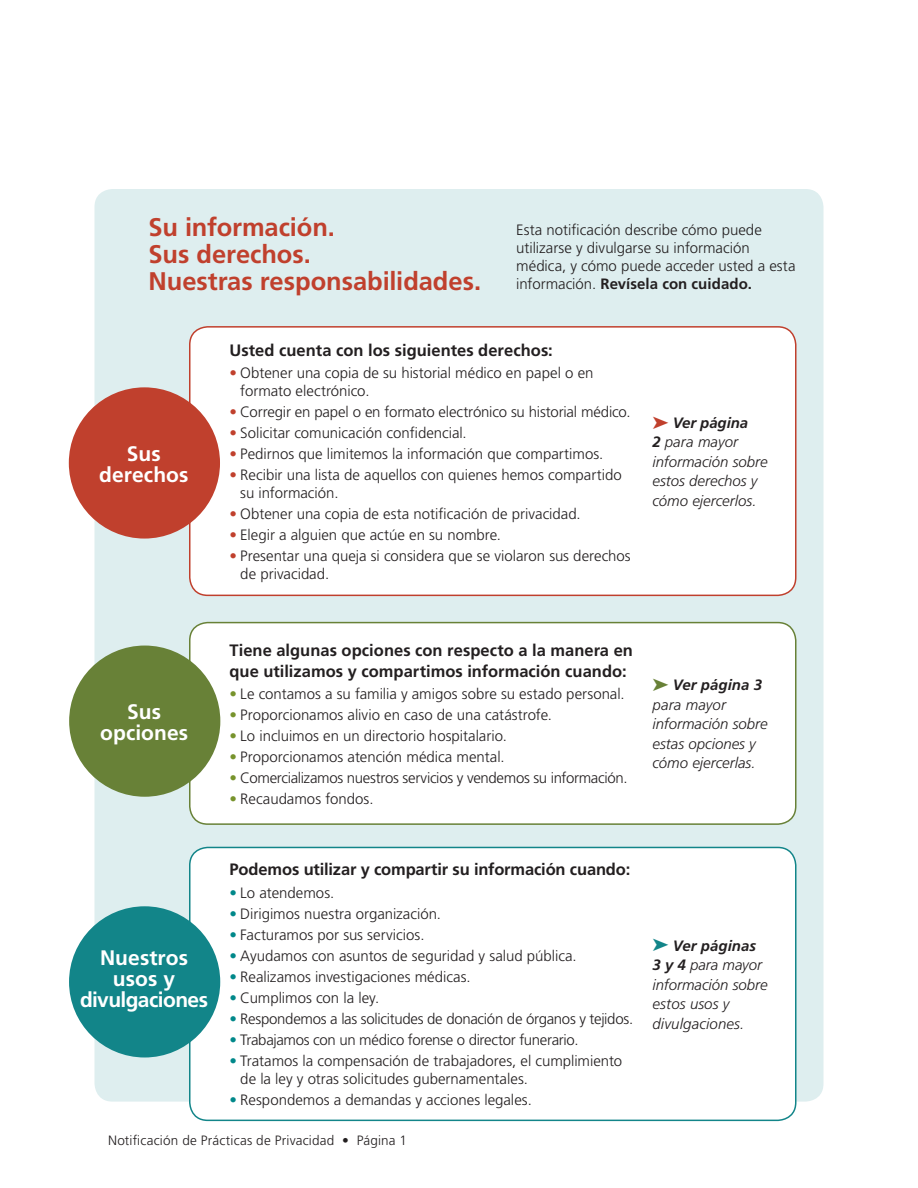
<style>
.page{position:relative;width:918px;height:1188px;background:#fff}
.page>*{position:absolute;margin:0;border:0;box-sizing:border-box;transform-origin:0 0}
.t1{font:700 25.5px/27px "Frutiger";letter-spacing:-.005em;color:#c0402d}
.t2{font:700 21px/21px "Frutiger";letter-spacing:-.025em;color:#fff;text-align:center}
.t3{font:700 21px/21px "Frutiger";color:#fff;text-align:center}
.t4{font:700 16.5px/21px "Frutiger";color:#231f20}
.t5{font:300 15px/18px "Frutiger";letter-spacing:-.005em;color:#231f20}
.t6{font:italic 300 15px/19.5px "Frutiger";color:#231f20}
.t7{font:300 15px "Frutiger";letter-spacing:-.025em;color:#231f20}
.t8{font:300 13.5px "Frutiger";letter-spacing:.015em;color:#231f20}
.s1{font-weight:700}
.s2{color:#c0402d}
.s3{color:#77932c}
.s4{color:#688137}
.s5{color:#00888a}
.s6{color:#128589}
</style>
<div class="page">
<div style="left:94px;top:189px;width:730px;height:913px;background:#deeeef;border-radius:18px"></div>
<div style="left:190px;top:327px;width:606px;height:268px;background:#fff;border-radius:18px"></div>
<div style="left:189px;top:326px;width:607px;height:270px;border:2px solid #c0402d;border-radius:18px"></div>
<div style="left:69px;top:387px;width:151px;height:152px;background:#c0402d;border-radius:50%"></div>
<div style="left:190px;top:623px;width:606px;height:201px;background:#fff;border-radius:18px"></div>
<div style="left:189px;top:622px;width:607px;height:203px;border:2px solid #688137;border-radius:18px"></div>
<div style="left:69px;top:646px;width:151px;height:151px;background:#688137;border-radius:50%"></div>
<div style="left:190px;top:847px;width:606px;height:273px;background:#fff;border-radius:18px"></div>
<div style="left:189px;top:847px;width:607px;height:274px;border:2px solid #128589;border-radius:18px"></div>
<div style="left:69px;top:906px;width:151px;height:152px;background:#128589;border-radius:50%"></div>
<h1 class="t1" style="left:148px;top:214px;width:334px">Su información.<br>Sus derechos.<br>Nuestras responsabilidades.</h1>
<p class="t5" style="left:516px;top:221px;width:281px">Esta notificación describe cómo puede utilizarse y divulgarse su información médica, y cómo puede acceder usted a esta información. <span class="s1">Revísela con cuidado.</span></p>
<h2 class="t3" style="left:99px;top:443px;width:91px">Sus derechos</h2>
<h3 class="t4" style="left:230px;top:339px;width:325px">Usted cuenta con los siguientes derechos:</h3>
<p class="t5" style="left:240px;top:364px;width:355px;text-indent:-11px"><span class="s2">•</span> Obtener una copia de su historial médico en papel o en formato electrónico.</p>
<p class="t5" style="left:230px;top:403px;width:403px"><span class="s2">•</span> Corregir en papel o en formato electrónico su historial médico.</p>
<p class="t5" style="left:230px;top:424px;width:239px"><span class="s2">•</span> Solicitar comunicación confidencial.</p>
<p class="t5" style="left:230px;top:445px;width:375px"><span class="s2">•</span> Pedirnos que limitemos la información que compartimos.</p>
<p class="t5" style="left:240px;top:466px;width:383px;text-indent:-11px"><span class="s2">•</span> Recibir una lista de aquellos con quienes hemos compartido su información.</p>
<p class="t5" style="left:230px;top:505px;width:353px"><span class="s2">•</span> Obtener una copia de esta notificación de privacidad.</p>
<p class="t5" style="left:230px;top:526px;width:273px"><span class="s2">•</span> Elegir a alguien que actúe en su nombre.</p>
<p class="t5" style="left:240px;top:547px;width:392px;text-indent:-11px"><span class="s2">•</span> Presentar una queja si considera que se violaron sus derechos de privacidad.</p>
<p class="t6" style="left:652px;top:413px;width:117px"><span class="s2">➤</span> <span class="s1">Ver página<br>2</span> para mayor información sobre estos derechos y cómo ejercerlos.</p>
<h2 class="t3" style="left:100px;top:701px;width:90px">Sus opciones</h2>
<h3 class="t4" style="left:230px;top:639px;width:405px">Tiene algunas opciones con respecto a la manera en que utilizamos y compartimos información cuando:</h3>
<p class="t5" style="left:230px;top:685px;width:397px"><span class="s3">•</span> Le contamos a su familia y amigos sobre su estado personal.</p>
<p class="t5" style="left:230px;top:706px;width:324px"><span class="s3">•</span> Proporcionamos alivio en caso de una catástrofe.</p>
<p class="t5" style="left:230px;top:727px;width:279px"><span class="s3">•</span> Lo incluimos en un directorio hospitalario.</p>
<p class="t5" style="left:230px;top:748px;width:277px"><span class="s3">•</span> Proporcionamos atención médica mental.</p>
<p class="t5" style="left:230px;top:769px;width:400px"><span class="s3">•</span> Comercializamos nuestros servicios y vendemos su información.</p>
<p class="t5" style="left:230px;top:790px;width:146px"><span class="s3">•</span> Recaudamos fondos.</p>
<p class="t6" style="left:652px;top:675px;width:117px"><span class="s4">➤</span> <span class="s1">Ver página 3 </span>para mayor información sobre estas opciones y cómo ejercerlas.</p>
<h2 class="t2" style="left:80px;top:947px;width:130px">Nuestros usos y divulgaciones</h2>
<h3 class="t4" style="left:230px;top:859px;width:402px">Podemos utilizar y compartir su información cuando:</h3>
<p class="t5" style="left:230px;top:884px;width:106px"><span class="s5">•</span> Lo atendemos.</p>
<p class="t5" style="left:230px;top:905px;width:213px"><span class="s5">•</span> Dirigimos nuestra organización.</p>
<p class="t5" style="left:230px;top:926px;width:197px"><span class="s5">•</span> Facturamos por sus servicios.</p>
<p class="t5" style="left:230px;top:947px;width:349px"><span class="s5">•</span> Ayudamos con asuntos de seguridad y salud pública.</p>
<p class="t5" style="left:230px;top:968px;width:243px"><span class="s5">•</span> Realizamos investigaciones médicas.</p>
<p class="t5" style="left:230px;top:989px;width:151px"><span class="s5">•</span> Cumplimos con la ley.</p>
<p class="t5" style="left:230px;top:1010px;width:405px"><span class="s5">•</span> Respondemos a las solicitudes de donación de órganos y tejidos.</p>
<p class="t7" style="left:230px;top:1031px;width:351px"><span class="s5">•</span> Trabajamos con un médico forense o director funerario.</p>
<p class="t5" style="left:240px;top:1052px;width:383px;text-indent:-11px"><span class="s5">•</span> Tratamos la compensación de trabajadores, el cumplimiento de la ley y otras solicitudes gubernamentales.</p>
<p class="t5" style="left:230px;top:1091px;width:304px"><span class="s5">•</span> Respondemos a demandas y acciones legales.</p>
<p class="t8" style="left:108px;top:1132px;width:301px">Notificación de Prácticas de Privacidad • Página 1</p>
<p class="t6" style="left:652px;top:936px;width:117px"><span class="s6">➤</span> <span class="s1">Ver páginas<br>3 y 4</span> para mayor información sobre estos usos y divulgaciones.</p>
</div>
